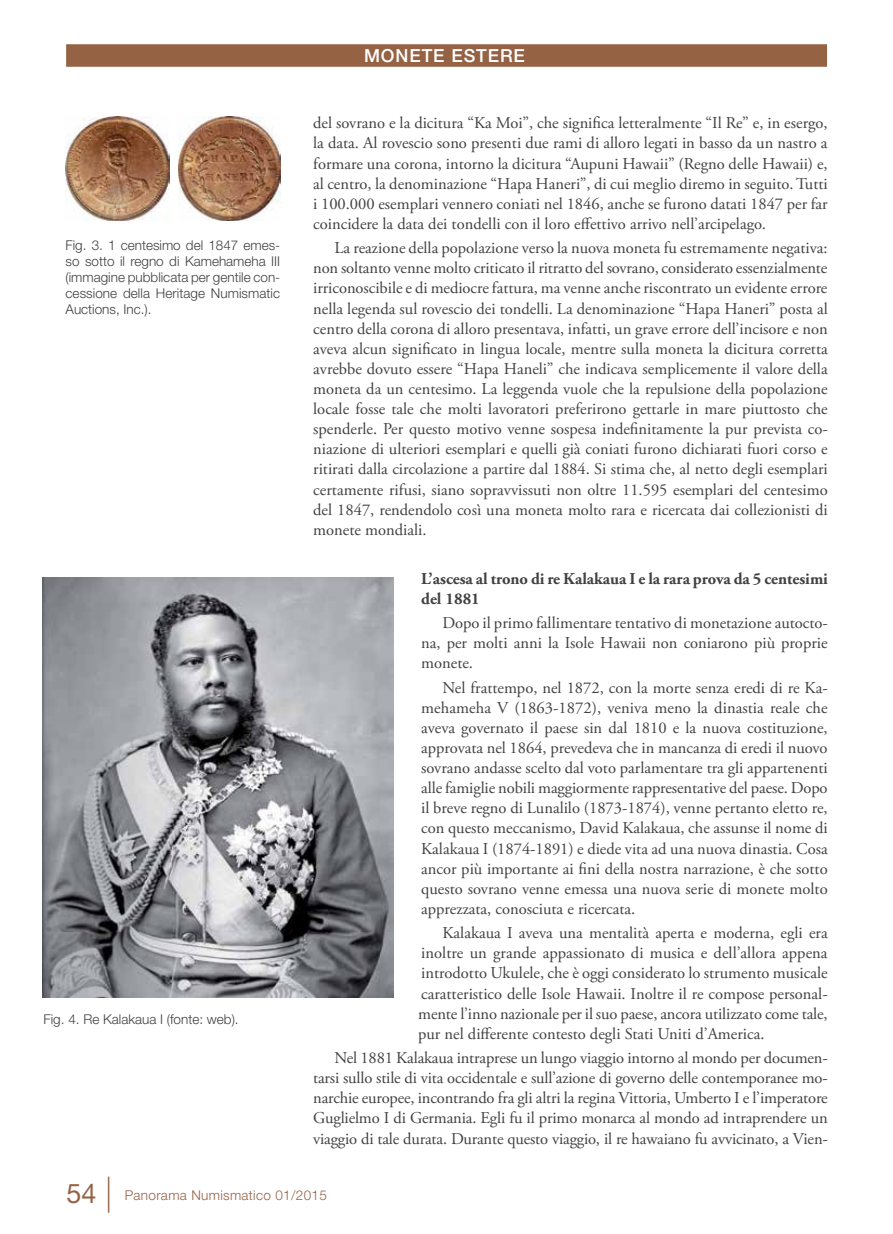
<style>
.page{position:relative;width:893px;height:1234px;background:#fff}
.page>*{position:absolute;margin:0;border:0;box-sizing:border-box;transform-origin:0 0}
.t1{font:100 36px "Helvetica Neue";color:#956244}
.t2{font:27px "Helvetica Neue";color:#956244}
.t3{font:500 18px "Helvetica Neue";letter-spacing:.05em;color:#fff}
.t4{font:16.5px/20.1px "Adobe Garamond Pro";color:#414042;text-align:justify}
.t5{font:700 16.5px/20.1px "Adobe Garamond Pro";color:#414042}
.t6{font:300 13.5px/16.2px "Helvetica Neue";color:#414042;text-align:justify}
.t7{font:300 13.5px "Helvetica Neue";letter-spacing:.025em;color:#956244}
</style>
<div class="page">
<img style="left:178px;top:116px;width:103px;height:104px">
<img style="left:65px;top:116px;width:105px;height:104px">
<img style="left:43px;top:577px;width:351px;height:420px">
<div style="left:66px;top:44px;width:761px;height:23px;background:#956244"></div>
<p class="t6" style="left:66px;top:236px;width:216px">Fig. 3. 1 centesimo del 1847 emes&shy;so sotto il regno di Kamehameha III (immagine pubblicata per gentile con&shy;cessione della Heritage Numismatic Auctions, Inc.).</p>
<p class="t6" style="left:44px;top:1010px;width:197px">Fig. 4. Re Kalakaua I (fonte: web).</p>
<p class="t3" style="left:364px;top:44px;width:162px">MONETE ESTERE</p>
<p class="t4" style="left:313px;top:113px;width:516px">del sovrano e la dicitura “Ka Moi”, che significa letteralmente “Il Re” e, in esergo, la data. Al rovescio sono presenti due rami di alloro legati in basso da un nastro a formare una corona, intorno la dicitura “Aupuni Hawaii” (Regno delle Hawaii) e, al centro, la denominazione “Hapa Haneri”, di cui meglio diremo in seguito. Tutti i 100.000 esemplari vennero coniati nel 1846, anche se furono datati 1847 per far coincidere la data dei tondelli con il loro effettivo arrivo nell’arcipelago.</p>
<p class="t4" style="left:313px;top:238px;width:516px;text-indent:21px">La reazione della popolazione verso la nuova moneta fu estremamente negativa: non soltanto venne molto criticato il ritratto del sovrano, considerato essenzialmente irriconoscibile e di mediocre fattura, ma venne anche riscontrato un evidente errore nella legenda sul rovescio dei tondelli. La denominazione “Hapa Haneri” posta al centro della corona di alloro presentava, infatti, un grave errore dell’incisore e non aveva alcun significato in lingua locale, mentre sulla moneta la dicitura corretta avrebbe dovuto essere “Hapa Haneli” che indicava semplicemente il valore della moneta da un centesimo. La leggenda vuole che la repulsione della popolazione locale fosse tale che molti lavoratori preferirono gettarle in mare piuttosto che spenderle. Per questo motivo venne sospesa indefinitamente la pur prevista co&shy;niazione di ulteriori esemplari e quelli già coniati furono dichiarati fuori corso e ritirati dalla circolazione a partire dal 1884. Si stima che, al netto degli esemplari certamente rifusi, siano sopravvissuti non oltre 11.595 esemplari del centesimo del 1847, rendendolo così una moneta molto rara e ricercata dai collezionisti di monete mondiali.</p>
<p class="t5" style="left:421px;top:568px;width:408px">L’ascesa al trono di re Kalakaua I e la rara prova da 5 centesimi del 1881</p>
<p class="t4" style="left:421px;top:613px;width:408px;text-indent:21px">Dopo il primo fallimentare tentativo di monetazione autocto&shy;na, per molti anni la Isole Hawaii non coniarono più proprie monete.</p>
<p class="t4" style="left:421px;top:677px;width:408px;text-indent:21px">Nel frattempo, nel 1872, con la morte senza eredi di re Ka&shy;mehameha V (1863-1872), veniva meno la dinastia reale che aveva governato il paese sin dal 1810 e la nuova costituzione, approvata nel 1864, prevedeva che in mancanza di eredi il nuovo sovrano andasse scelto dal voto parlamentare tra gli appartenenti alle famiglie nobili maggiormente rappresentative del paese. Dopo il breve regno di Lunalilo (1873-1874), venne pertanto eletto re, con questo meccanismo, David Kalakaua, che assunse il nome di Kalakaua I (1874-1891) e diede vita ad una nuova dinastia. Cosa ancor più importante ai fini della nostra narrazione, è che sotto questo sovrano venne emessa una nuova serie di monete molto apprezzata, conosciuta e ricercata.</p>
<p class="t4" style="left:418px;top:923px;width:411px;text-indent:24px">Kalakaua I aveva una mentalità aperta e moderna, egli era inoltre un grande appassionato di musica e dell’allora appena introdotto Ukulele, che è oggi considerato lo strumento musicale caratteristico delle Isole Hawaii. Inoltre il re compose personal&shy;mente l’inno nazionale per il suo paese, ancora utilizzato come tale, pur nel differente contesto degli Stati Uniti d’America.</p>
<p class="t4" style="left:313px;top:1048px;width:516px;text-indent:21px">Nel 1881 Kalakaua intraprese un lungo viaggio intorno al mondo per documen&shy;tarsi sullo stile di vita occidentale e sull’azione di governo delle contemporanee mo&shy;narchie europee, incontrando fra gli altri la regina Vittoria, Umberto I e l’imperatore Guglielmo I di Germania. Egli fu il primo monarca al mondo ad intraprendere un viaggio di tale durata. Durante questo viaggio, il re hawaiano fu avvicinato, a Vien-</p>
<h2 class="t2" style="left:67px;top:1176px;width:32px">54</h2>
<h1 class="t1" style="left:105px;top:1170px;width:9px">|</h1>
<p class="t7" style="left:125px;top:1186px;width:204px">Panorama Numismatico 01/2015</p>
</div>
